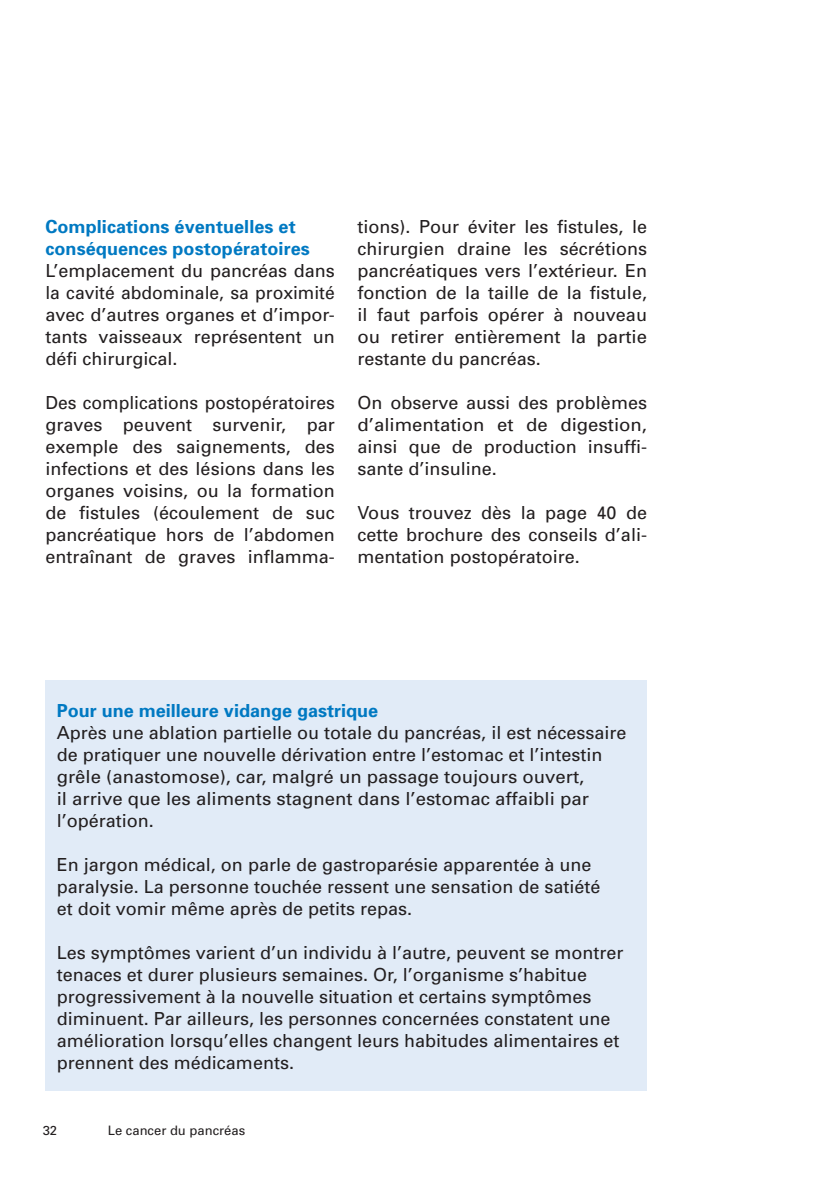
<style>
.page{position:relative;width:840px;height:1191px;background:#fff}
.page>*{position:absolute;margin:0;border:0;box-sizing:border-box;transform-origin:0 0}
.t1{font:18px/22px "Univers";color:#231f20;text-align:justify}
.t2{font:700 18px/22px "Univers";letter-spacing:.005em;color:#0079c2}
.t3{font:13px "Univers";color:#231f20}
</style>
<div class="page">
<div style="left:45px;top:680px;width:601px;height:411px;background:#e1ebf7"></div>
<p class="t2" style="left:45px;top:215px;width:266px">Complications éventuelles et conséquences postopératoires</p>
<p class="t1" style="left:45px;top:259px;width:291px">L’emplacement du pancréas dans la cavité abdominale, sa proximité avec d’autres organes et d’impor&shy;tants vaisseaux représentent un défi chirurgical.</p>
<p class="t1" style="left:45px;top:391px;width:291px">Des complications postopératoires graves peuvent survenir, par exemple des saignements, des infections et des lésions dans les organes voisins, ou la formation de fistules (écoulement de suc pancréatique hors de l’abdomen entraînant de graves inflamma-</p>
<p class="t1" style="left:357px;top:215px;width:291px">tions). Pour éviter les fistules, le chirurgien draine les sécrétions pancréatiques vers l’extérieur. En fonction de la taille de la fistule, il faut parfois opérer à nouveau ou retirer entièrement la partie restante du pancréas.</p>
<p class="t1" style="left:357px;top:391px;width:291px">On observe aussi des problèmes d’alimentation et de digestion, ainsi que de production insuffi&shy;sante d’insuline.</p>
<p class="t1" style="left:357px;top:501px;width:291px">Vous trouvez dès la page 40 de cette brochure des conseils d’ali&shy;mentation postopératoire.</p>
<p class="t2" style="left:57px;top:699px;width:323px">Pour une meilleure vidange gastrique</p>
<p class="t1" style="left:57px;top:721px;width:571px;text-align:left">Après une ablation partielle ou totale du pancréas, il est nécessaire de pratiquer une nouvelle dérivation entre l’estomac et l’intestin grêle (anastomose), car, malgré un passage toujours ouvert,<br>il arrive que les aliments stagnent dans l’estomac affaibli par l’opération.</p>
<p class="t1" style="left:57px;top:853px;width:545px;text-align:left">En jargon médical, on parle de gastroparésie apparentée à une paralysie. La personne touchée ressent une sensation de satiété et doit vomir même après de petits repas.</p>
<p class="t1" style="left:57px;top:941px;width:568px;text-align:left">Les symptômes varient d’un individu à l’autre, peuvent se montrer tenaces et durer plusieurs semaines. Or, l’organisme s’habitue progressivement à la nouvelle situation et certains symptômes diminuent. Par ailleurs, les personnes concernées constatent une amélioration lorsqu’elles changent leurs habitudes alimentaires et prennent des médicaments.</p>
<p class="t3" style="left:43px;top:1122px;width:16px">32</p>
<p class="t3" style="left:108px;top:1122px;width:139px">Le cancer du pancréas</p>
</div>
